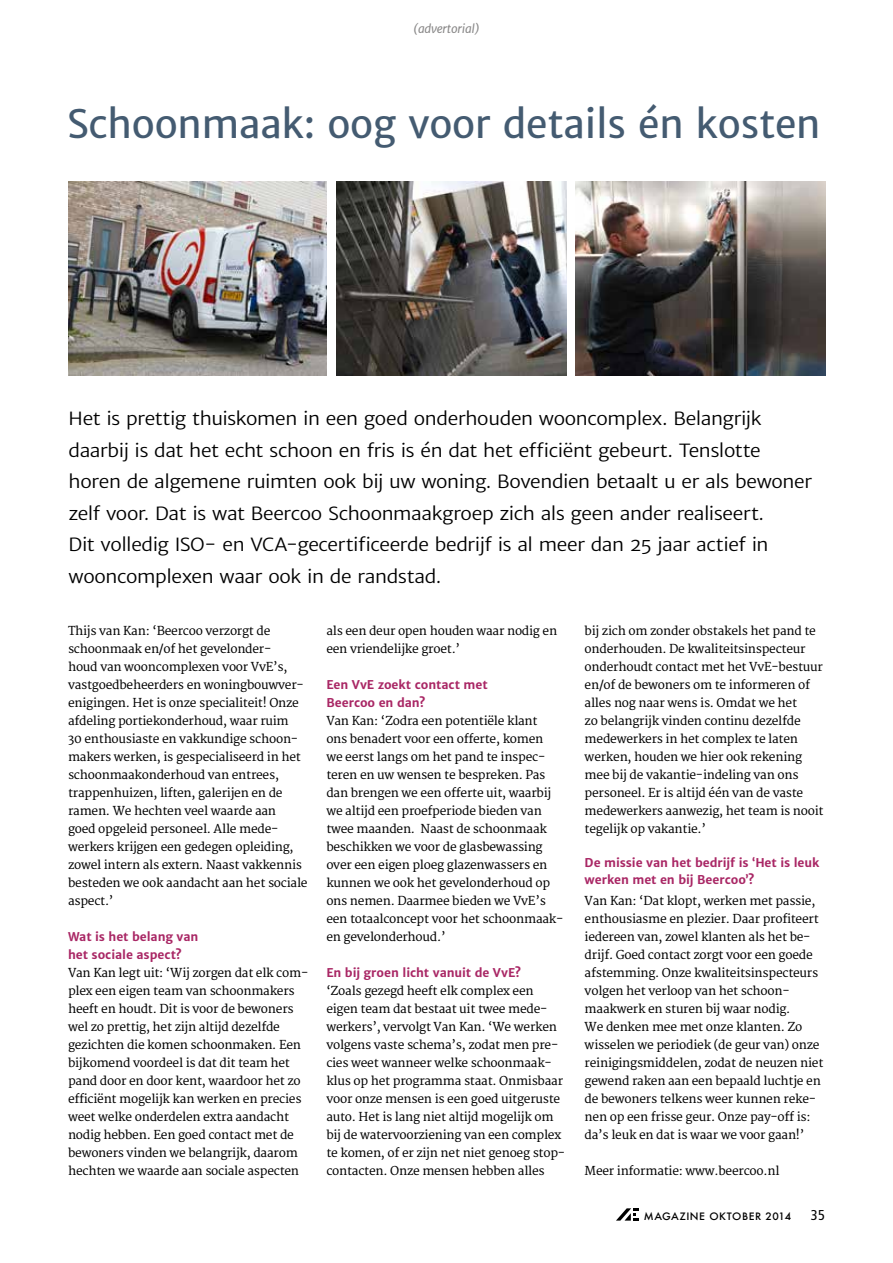
<style>
.page{position:relative;width:893px;height:1263px;background:#fff}
.page>*{position:absolute;margin:0;border:0;box-sizing:border-box;transform-origin:0 0}
.t1{font:39px "Merriweather Sans";letter-spacing:-.005em;color:#445b71}
.t2{font:18px/31.5px "Merriweather Sans";letter-spacing:-.02em;color:#000;scale:1.06 1}
.t3{font:condensed 14.25px "Frutiger";color:#000}
.t4{font:12px/18px "Merriweather";letter-spacing:-.02em;color:#000}
.t5{font:700 12px/18px "Merriweather Sans";letter-spacing:-.005em;color:#a92765}
.t6{font:italic 12px "Merriweather Sans";letter-spacing:-.02em;color:#8a8989}
.t7{font:500 10.05px "Futura";letter-spacing:.05em;color:#000;scale:1.04 1}
</style>
<div class="page">
<svg style="left:616px;top:1208px;width:23px;height:12px"></svg>
<img style="left:69px;top:181px;width:257px;height:194px">
<img style="left:336px;top:181px;width:231px;height:194px">
<img style="left:576px;top:181px;width:249px;height:194px">
<p class="t6" style="left:413px;top:21px;width:68px">(advertorial)</p>
<h1 class="t1" style="left:67px;top:99px;width:755px">Schoonmaak: oog voor details én kosten</h1>
<p class="t2" style="left:69px;top:403px;width:703px">Het is prettig thuiskomen in een goed onderhouden wooncomplex. Belangrijk daarbij is dat het echt schoon en fris is én dat het efficiënt gebeurt. Tenslotte horen de algemene ruimten ook bij uw woning. Bovendien betaalt u er als bewoner zelf voor. Dat is wat Beercoo Schoonmaakgroep zich als geen ander realiseert.<br>Dit volledig ISO- en VCA-gecertificeerde bedrijf is al meer dan 25 jaar actief in wooncomplexen waar ook in de randstad.</p>
<p class="t4" style="left:68px;top:622px;width:241px">Thijs van Kan: ‘Beercoo verzorgt de schoonmaak en/of het gevelonder-<br>houd van wooncomplexen voor VvE’s, vastgoedbeheerders en woningbouwver&shy;enigingen. Het is onze specialiteit! Onze afdeling portiekonderhoud, waar ruim<br>30 enthousiaste en vakkundige schoon&shy;makers werken, is gespecialiseerd in het schoonmaakonderhoud van entrees, trappenhuizen, liften, galerijen en de ramen. We hechten veel waarde aan<br>goed opgeleid personeel. Alle mede&shy;werkers krijgen een gedegen opleiding, zowel intern als extern. Naast vakkennis besteden we ook aandacht aan het sociale aspect.’</p>
<p class="t5" style="left:68px;top:927px;width:132px">Wat is het belang van het sociale aspect?</p>
<p class="t4" style="left:68px;top:964px;width:242px">Van Kan legt uit: ‘Wij zorgen dat elk com&shy;plex een eigen team van schoonmakers heeft en houdt. Dit is voor de bewoners wel zo prettig, het zijn altijd dezelfde gezichten die komen schoonmaken. Een bijkomend voordeel is dat dit team het pand door en door kent, waardoor het zo efficiënt mogelijk kan werken en precies weet welke onderdelen extra aandacht nodig hebben. Een goed contact met de bewoners vinden we belangrijk, daarom hechten we waarde aan sociale aspecten</p>
<p class="t4" style="left:326px;top:622px;width:232px">als een deur open houden waar nodig en een vriendelijke groet.’</p>
<p class="t5" style="left:326px;top:675px;width:163px">Een VvE zoekt contact met<br>Beercoo en dan?</p>
<p class="t4" style="left:326px;top:712px;width:239px">Van Kan: ‘Zodra een potentiële klant<br>ons benadert voor een offerte, komen<br>we eerst langs om het pand te inspec&shy;teren en uw wensen te bespreken. Pas dan brengen we een offerte uit, waarbij we altijd een proefperiode bieden van twee maanden. Naast de schoonmaak beschikken we voor de glasbewassing over een eigen ploeg glazenwassers en kunnen we ook het gevelonderhoud op ons nemen. Daarmee bieden we VvE’s een totaalconcept voor het schoonmaak&shy;en gevelonderhoud.’</p>
<p class="t5" style="left:326px;top:963px;width:196px">En bij groen licht vanuit de VvE?</p>
<p class="t4" style="left:326px;top:982px;width:240px">‘Zoals gezegd heeft elk complex een eigen team dat bestaat uit twee mede&shy;werkers’, vervolgt Van Kan. ‘We werken volgens vaste schema’s, zodat men pre&shy;cies weet wanneer welke schoonmaak&shy;klus op het programma staat. Onmisbaar voor onze mensen is een goed uitgeruste auto. Het is lang niet altijd mogelijk om bij de watervoorziening van een complex te komen, of er zijn net niet genoeg stop&shy;contacten. Onze mensen hebben alles</p>
<p class="t4" style="left:585px;top:622px;width:240px">bij zich om zonder obstakels het pand te onderhouden. De kwaliteitsinspecteur onderhoudt contact met het VvE-bestuur en/of de bewoners om te informeren of alles nog naar wens is. Omdat we het<br>zo belangrijk vinden continu dezelfde medewerkers in het complex te laten werken, houden we hier ook rekening mee bij de vakantie-indeling van ons personeel. Er is altijd één van de vaste medewerkers aanwezig, het team is nooit tegelijk op vakantie.’</p>
<p class="t5" style="left:585px;top:855px;width:236px;line-height:16.5px">De missie van het bedrijf is ‘Het is leuk werken met en bij Beercoo’?</p>
<p class="t4" style="left:585px;top:892px;width:240px">Van Kan: ‘Dat klopt, werken met passie, enthousiasme en plezier. Daar profiteert iedereen van, zowel klanten als het be&shy;drijf. Goed contact zorgt voor een goede afstemming. Onze kwaliteitsinspecteurs volgen het verloop van het schoon&shy;maakwerk en sturen bij waar nodig.<br>We denken mee met onze klanten. Zo wisselen we periodiek (de geur van) onze reinigingsmiddelen, zodat de neuzen niet gewend raken aan een bepaald luchtje en de bewoners telkens weer kunnen reke&shy;nen op een frisse geur. Onze pay-off is: da’s leuk en dat is waar we voor gaan!’</p>
<p class="t4" style="left:585px;top:1162px;width:196px">Meer informatie: www.beercoo.nl</p>
<p class="t7" style="left:644px;top:1210px;width:143px">MAGAZINE OKTOBER 2014</p>
<p class="t3" style="left:811px;top:1207px;width:16px">35</p>
</div>
